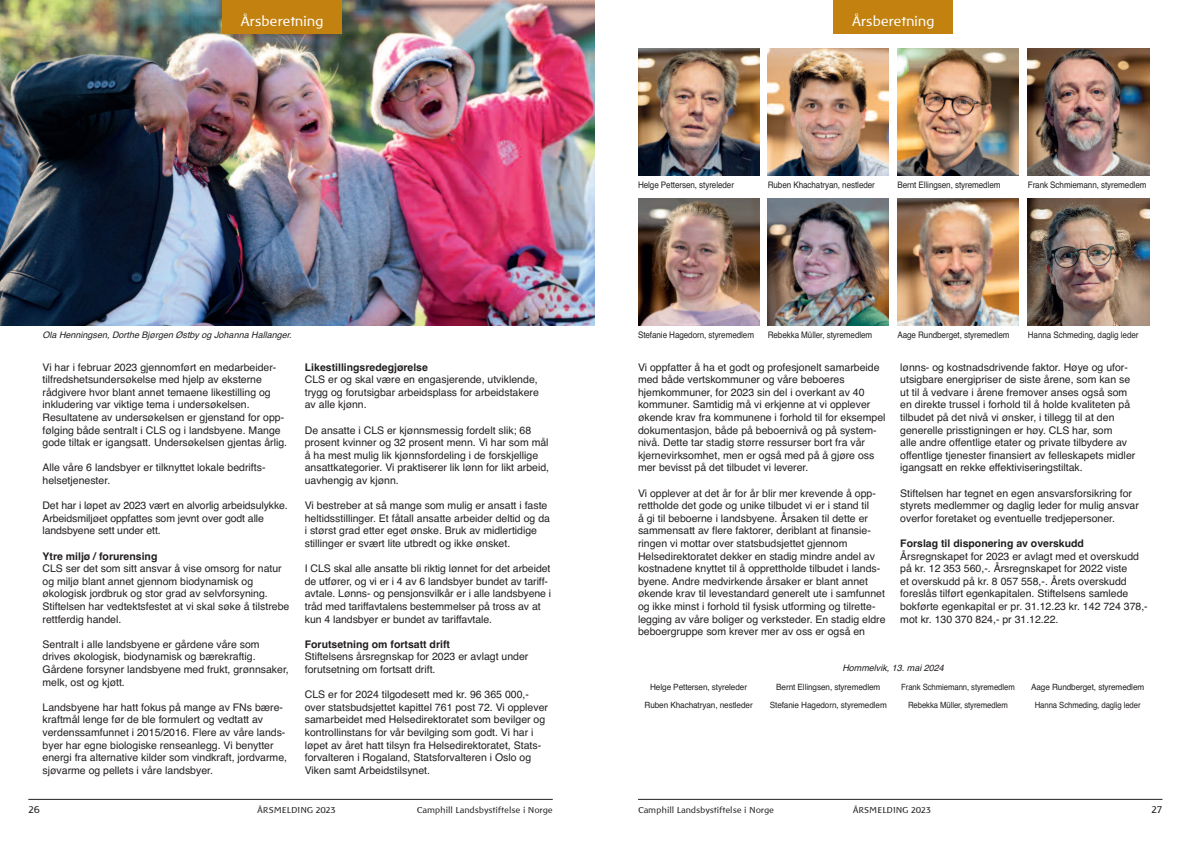
<style>
.page{position:relative;width:1191px;height:842px;background:#fff}
.page>*{position:absolute;margin:0;border:0;box-sizing:border-box;transform-origin:0 0}
.t1{font:14px "Baar Philos";letter-spacing:-.015em;color:#fff}
.t2{font:10.5px/12.6px "Helvetica";color:#231f20}
.t3{font:700 10.5px "Helvetica";color:#231f20}
.t4{font:10px "Baar Philos";color:#231f20}
.t5{font:9px "Helvetica";letter-spacing:-.01em;color:#231f20;scale:.9 1}
.t6{font:italic 9px "Helvetica";color:#231f20}
.t7{font:8.6px/18.8px "Helvetica";letter-spacing:-.01em;color:#231f20;text-align:center;scale:.95 1}
.t8{font:8.6px "Baar Philos";color:#231f20}
.t9{font:8.6px/18.8px "Helvetica";letter-spacing:-.01em;color:#231f20;text-align:center;scale:.9 1}
</style>
<div class="page">
<img style="left:0;top:0;width:595px;height:326px">
<hr style="left:28px;top:799px;width:525px;height:1px;background:#231f20">
<div style="left:222px;top:0;width:119px;height:34px;background:#c3820f"></div>
<hr style="left:638px;top:799px;width:524px;height:1px;background:#231f20">
<img style="left:638px;top:48px;width:121px;height:128px">
<div style="left:833px;top:0;width:119px;height:34px;background:#c3820f"></div>
<img style="left:897px;top:48px;width:121px;height:128px">
<img style="left:1027px;top:48px;width:122px;height:128px">
<img style="left:767px;top:48px;width:122px;height:128px">
<img style="left:897px;top:198px;width:121px;height:128px">
<img style="left:1027px;top:198px;width:122px;height:128px">
<img style="left:638px;top:198px;width:121px;height:128px">
<img style="left:767px;top:198px;width:122px;height:128px">
<h1 class="t1" style="left:241px;top:14px;width:84px">Årsberetning</h1>
<p class="t6" style="left:43px;top:330px;width:251px">Ola Henningsen, Dorthe Bjørgen Østby og Johanna Hallanger.</p>
<p class="t2" style="left:43px;top:361px;width:246px">Vi har i februar 2023 gjennomført en medarbeider&shy;tilfredshetsundersøkelse med hjelp av eksterne rådgivere hvor blant annet temaene likestilling og inkludering var viktige tema i undersøkelsen.<br>Resultatene av undersøkelsen er gjenstand for opp&shy;følging både sentralt i CLS og i landsbyene. Mange gode tiltak er igangsatt. Undersøkelsen gjentas årlig.</p>
<p class="t2" style="left:43px;top:461px;width:224px">Alle våre 6 landsbyer er tilknyttet lokale bedrifts&shy;helsetjenester.</p>
<p class="t2" style="left:43px;top:499px;width:247px">Det har i løpet av 2023 vært en alvorlig arbeidsulykke.<br>Arbeidsmiljøet oppfattes som jevnt over godt alle landsbyene sett under ett.</p>
<p class="t3" style="left:43px;top:550px;width:116px">Ytre miljø / forurensing</p>
<p class="t2" style="left:43px;top:562px;width:248px">CLS ser det som sitt ansvar å vise omsorg for natur og miljø blant annet gjennom biodynamisk og økologisk jordbruk og stor grad av selvforsyning.<br>Stiftelsen har vedtektsfestet at vi skal søke å tilstrebe rettferdig handel.</p>
<p class="t2" style="left:43px;top:638px;width:248px">Sentralt i alle landsbyene er gårdene våre som drives økologisk, biodynamisk og bærekraftig.<br>Gårdene forsyner landsbyene med frukt, grønnsaker, melk, ost og kjøtt.</p>
<p class="t2" style="left:43px;top:701px;width:246px">Landsbyene har hatt fokus på mange av FNs bære&shy;kraftmål lenge før de ble formulert og vedtatt av verdenssamfunnet i 2015/2016. Flere av våre lands&shy;byer har egne biologiske renseanlegg. Vi benytter energi fra alternative kilder som vindkraft, jordvarme, sjøvarme og pellets i våre landsbyer.</p>
<p class="t3" style="left:305px;top:361px;width:125px">Likestillingsredegjørelse</p>
<p class="t2" style="left:305px;top:373px;width:236px;text-align:justify">CLS er og skal være en engasjerende, utviklende, trygg og forutsigbar arbeidsplass for arbeidstakere av alle kjønn.</p>
<p class="t2" style="left:305px;top:424px;width:246px">De ansatte i CLS er kjønnsmessig fordelt slik; 68 prosent kvinner og 32 prosent menn. Vi har som mål å ha mest mulig lik kjønnsfordeling i de forskjellige ansattkategorier. Vi praktiserer lik lønn for likt arbeid, uavhengig av kjønn.</p>
<p class="t2" style="left:305px;top:499px;width:247px">Vi bestreber at så mange som mulig er ansatt i faste heltidsstillinger. Et fåtall ansatte arbeider deltid og da i størst grad etter eget ønske. Bruk av midlertidige stillinger er svært lite utbredt og ikke ønsket.</p>
<p class="t2" style="left:305px;top:562px;width:248px">I CLS skal alle ansatte bli riktig lønnet for det arbeidet de utfører, og vi er i 4 av 6 landsbyer bundet av tariff&shy;avtale. Lønns- og pensjonsvilkår er i alle landsbyene i tråd med tariffavtalens bestemmelser på tross av at kun 4 landsbyer er bundet av tariffavtale.</p>
<p class="t3" style="left:305px;top:638px;width:147px">Forutsetning om fortsatt drift</p>
<p class="t2" style="left:305px;top:650px;width:225px">Stiftelsens årsregnskap for 2023 er avlagt under forutsetning om fortsatt drift.</p>
<p class="t2" style="left:305px;top:688px;width:245px">CLS er for 2024 tilgodesett med kr. 96 365 000,- over statsbudsjettet kapittel 761 post 72. Vi opplever samarbeidet med Helsedirektoratet som bevilger og kontrollinstans for vår bevilging som godt. Vi har i løpet av året hatt tilsyn fra Helsedirektoratet, Stats&shy;forvalteren i Rogaland, Statsforvalteren i Oslo og Viken samt Arbeidstilsynet.</p>
<p class="t4" style="left:28px;top:804px;width:13px">26</p>
<p class="t8" style="left:257px;top:806px;width:80px">ÅRSMELDING 2023</p>
<p class="t8" style="left:417px;top:806px;width:137px">Camphill Landsbystiftelse i Norge</p>
<h1 class="t1" style="left:851px;top:13px;width:84px">Årsberetning</h1>
<p class="t5" style="left:638px;top:180px;width:108px">Helge Pettersen, styreleder</p>
<p class="t5" style="left:767px;top:180px;width:121px">Ruben Khachatryan, nestleder</p>
<p class="t5" style="left:897px;top:180px;width:116px">Bernt Ellingsen, styremedlem</p>
<p class="t5" style="left:1027px;top:180px;width:133px">Frank Schmiemann, styremedlem</p>
<p class="t5" style="left:638px;top:330px;width:130px">Stefanie Hagedorn, styremedlem</p>
<p class="t5" style="left:767px;top:330px;width:118px">Rebekka Müller, styremedlem</p>
<p class="t5" style="left:897px;top:330px;width:126px">Aage Rundberget, styremedlem</p>
<p class="t5" style="left:1027px;top:330px;width:125px">Hanna Schmeding, daglig leder</p>
<p class="t2" style="left:638px;top:361px;width:249px">Vi oppfatter å ha et godt og profesjonelt samarbeide med både vertskommuner og våre beboeres hjemkommuner, for 2023 sin del i overkant av 40 kommuner. Samtidig må vi erkjenne at vi opplever økende krav fra kommunene i forhold til for eksempel dokumentasjon, både på beboernivå og på system&shy;nivå. Dette tar stadig større ressurser bort fra vår kjernevirksomhet, men er også med på å gjøre oss mer bevisst på det tilbudet vi leverer.</p>
<p class="t2" style="left:638px;top:487px;width:249px">Vi opplever at det år for år blir mer krevende å opp&shy;rettholde det gode og unike tilbudet vi er i stand til<br>å gi til beboerne i landsbyene. Årsaken til dette er sammensatt av flere faktorer, deriblant at finansie&shy;ringen vi mottar over statsbudsjettet gjennom Helsedirektoratet dekker en stadig mindre andel av kostnadene knyttet til å opprettholde tilbudet i lands&shy;byene. Andre medvirkende årsaker er blant annet økende krav til levestandard generelt ute i samfunnet og ikke minst i forhold til fysisk utforming og tilrette&shy;legging av våre boliger og verksteder. En stadig eldre beboergruppe som krever mer av oss er også en</p>
<p class="t2" style="left:900px;top:361px;width:236px">lønns- og kostnadsdrivende faktor. Høye og ufor&shy;utsigbare energipriser de siste årene, som kan se ut til å vedvare i årene fremover anses også som en direkte trussel i forhold til å holde kvaliteten på tilbudet på det nivå vi ønsker, i tillegg til at den generelle prisstigningen er høy. CLS har, som<br>alle andre offentlige etater og private tilbydere av offentlige tjenester finansiert av felleskapets midler igangsatt en rekke effektiviseringstiltak.</p>
<p class="t2" style="left:900px;top:487px;width:240px">Stiftelsen har tegnet en egen ansvarsforsikring for styrets medlemmer og daglig leder for mulig ansvar overfor foretaket og eventuelle tredjepersoner.</p>
<p class="t3" style="left:900px;top:537px;width:185px">Forslag til disponering av overskudd</p>
<p class="t2" style="left:900px;top:550px;width:249px">Årsregnskapet for 2023 er avlagt med et overskudd på kr. 12 353 560,-. Årsregnskapet for 2022 viste<br>et overskudd på kr. 8 057 558,-. Årets overskudd foreslås tilført egenkapitalen. Stiftelsens samlede bokførte egenkapital er pr. 31.12.23 kr. 142 724 378,- mot kr. 130 370 824,- pr 31.12.22.</p>
<p class="t6" style="left:842px;top:663px;width:103px">Hommelvik, 13. mai 2024</p>
<p class="t7" style="left:644px;top:677px;width:115px">Helge Pettersen, styreleder<br>Ruben Khachatryan, nestleder</p>
<p class="t7" style="left:769px;top:677px;width:125px">Bernt Ellingsen, styremedlem<br>Stefanie Hagedorn, styremedlem</p>
<p class="t9" style="left:901px;top:677px;width:128px">Frank Schmiemann, styremedlem<br>Rebekka Müller, styremedlem</p>
<p class="t7" style="left:1031px;top:677px;width:121px">Aage Rundberget, styremedlem<br>Hanna Schmeding, daglig leder</p>
<p class="t8" style="left:638px;top:806px;width:137px">Camphill Landsbystiftelse i Norge</p>
<p class="t8" style="left:852px;top:806px;width:80px">ÅRSMELDING 2023</p>
<p class="t4" style="left:1151px;top:804px;width:12px">27</p>
</div>
